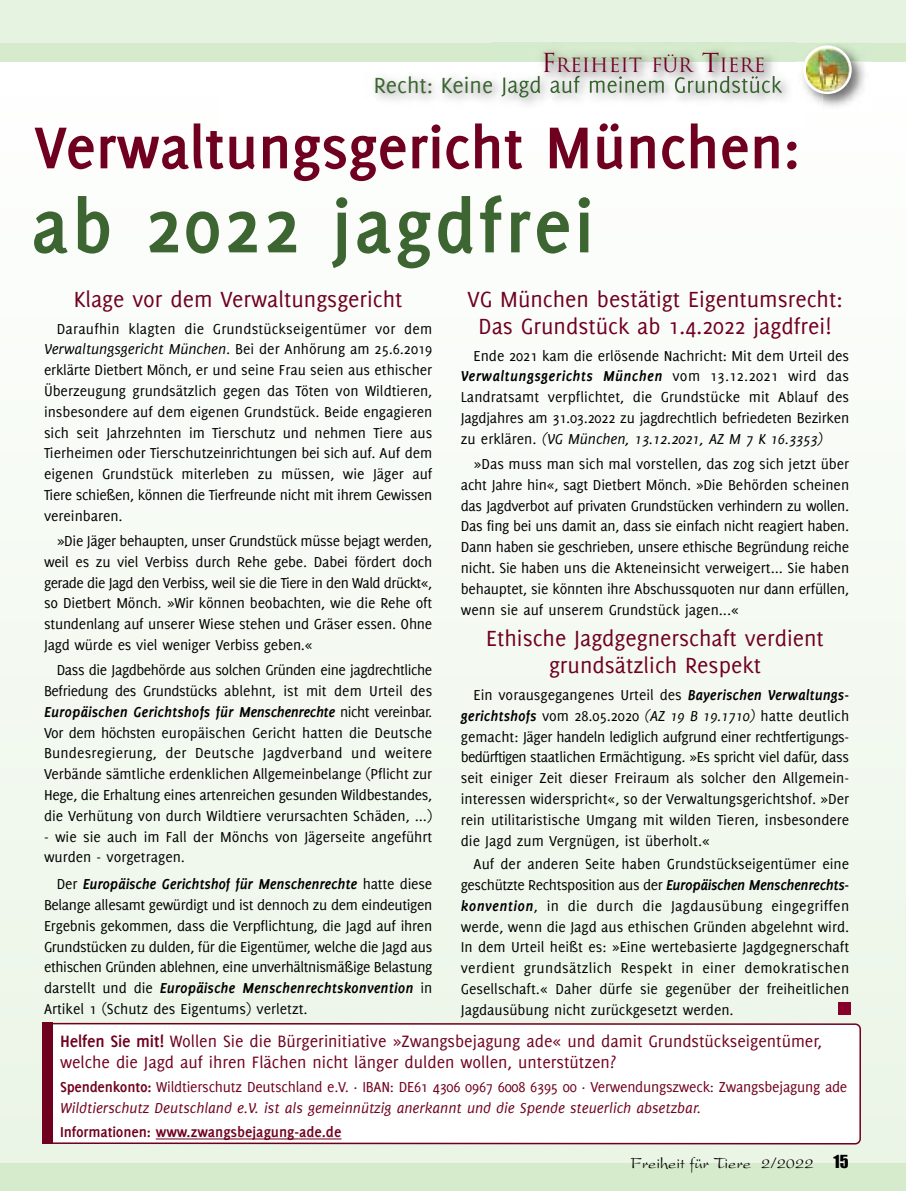
<style>
.page{position:relative;width:906px;height:1191px;background:#fff}
.page>*{position:absolute;margin:0;border:0;box-sizing:border-box;transform-origin:0 0}
.t1{font:700 81px "Delicious";letter-spacing:.035em;color:#3c6531}
.t2{font:700 64.5px "Delicious";color:#70001f}
.t3{font:24px/27px "Delicious";color:#70001f;text-align:center}
.t4{font:19.2px "Trajan";color:#70001f}
.t5{font:18px/21px "Delicious";color:#70001f}
.t6{font:16.5px "President";color:#000}
.t7{font:15.75px/20.9px "Delicious";color:#000;text-align:justify}
.t8{font:15.75px/20.9px "Delicious";letter-spacing:-.015em;color:#70001f}
.t9{font:700 15.75px "Delicious";color:#70001f}
.s1{font-size:25.5px}
.s2{font-style:italic}
.s3{font-weight:700;font-style:italic}
.s4{font-weight:700}
.s5{font-family:"Impact"}
</style>
<div class="page">
<div style="left:0;top:47px;width:906px;height:1135px;background:#f5faf3"></div>
<div style="left:0;top:1163px;width:906px;height:28px;background:#d6eacc"></div>
<div style="left:0;top:0;width:906px;height:44px;background:#e6f3e1"></div>
<div style="left:0;top:43px;width:906px;height:18px;background:#d6eacc"></div>
<img style="left:836px;top:44px;width:24px;height:17px">
<img style="left:220px;top:61px;width:576px;height:66px">
<svg style="left:796px;top:107px;width:9px;height:20px"></svg>
<img style="left:493px;top:42px;width:303px;height:65px">
<img style="left:805px;top:94px;width:18px;height:13px">
<img style="left:796px;top:94px;width:9px;height:13px">
<img style="left:796px;top:45px;width:55px;height:49px">
<img style="left:803px;top:61px;width:2px;height:20px">
<img style="left:499px;top:76px;width:30px;height:21px">
<div style="left:838px;top:1002px;width:12px;height:13px;background:#880029"></div>
<div style="left:42px;top:1022px;width:819px;height:122px;background:#fff"></div>
<div style="left:43px;top:1023px;width:10px;height:121px;background:#70001f"></div>
<hr style="left:156px;top:1138px;width:185px;height:1px;background:#70001f">
<p class="t4" style="left:541px;top:54px;width:226px"><span class="s1">F</span>REIHEIT FÜR <span class="s1">T</span>IERE</p>
<h2 class="t2" style="left:34px;top:124px;width:767px">Verwaltungsgericht München:</h2>
<h1 class="t1" style="left:31px;top:196px;width:564px">ab 2022 jagdfrei</h1>
<h3 class="t3" style="left:74px;top:287px;width:330px">Klage vor dem Verwaltungsgericht</h3>
<p class="t7" style="left:44px;top:319px;width:390px;text-indent:13px">Daraufhin klagten die Grundstückseigentümer vor dem <span class="s2">Verwaltungsgericht München</span>. Bei der Anhörung am 25.6.2019 erklärte Dietbert Mönch, er und seine Frau seien aus ethischer Überzeugung grundsätzlich gegen das Töten von Wildtieren, insbesondere auf dem eigenen Grundstück. Beide engagieren sich seit Jahrzehnten im Tierschutz und nehmen Tiere aus Tierheimen oder Tierschutzeinrichtungen bei sich auf. Auf dem eigenen Grundstück miterleben zu müssen, wie Jäger auf Tiere schießen, können die Tierfreunde nicht mit ihrem Gewissen vereinbaren.</p>
<p class="t7" style="left:44px;top:531px;width:390px;text-indent:13px">»Die Jäger behaupten, unser Grundstück müsse bejagt werden, weil es zu viel Verbiss durch Rehe gebe. Dabei fördert doch gerade die Jagd den Verbiss, weil sie die Tiere in den Wald drückt«, so Dietbert Mönch. »Wir können beobachten, wie die Rehe oft stundenlang auf unserer Wiese stehen und Gräser essen. Ohne Jagd würde es viel weniger Verbiss geben.«</p>
<p class="t7" style="left:44px;top:661px;width:390px;text-indent:13px">Dass die Jagdbehörde aus solchen Gründen eine jagdrechtliche Befriedung des Grundstücks ablehnt, ist mit dem Urteil des <span class="s3">Europäischen Gerichtshofs für Menschenrechte</span> nicht vereinbar.<br>Vor dem höchsten europäischen Gericht hatten die Deutsche Bundesregierung, der Deutsche Jagdverband und weitere Verbände sämtliche erdenklichen Allgemeinbelange (Pflicht zur Hege, die Erhaltung eines artenreichen gesunden Wildbestandes, die Verhütung von durch Wildtiere verursachten Schäden, ...)</p>
<p class="t7" style="left:44px;top:827px;width:390px">- wie sie auch im Fall der Mönchs von Jägerseite angeführt wurden - vorgetragen.</p>
<p class="t7" style="left:44px;top:874px;width:390px;text-indent:13px">Der <span class="s3">Europäische Gerichtshof für Menschenrechte</span> hatte diese Belange allesamt gewürdigt und ist dennoch zu dem eindeutigen Ergebnis gekommen, dass die Verpflichtung, die Jagd auf ihren Grundstücken zu dulden, für die Eigentümer, welche die Jagd aus ethischen Gründen ablehnen, eine unverhältnismäßige Belastung darstellt und die <span class="s3">Europäische Menschenrechtskonvention</span> in Artikel 1 (Schutz des Eigentums) verletzt.</p>
<h3 class="t3" style="left:467px;top:287px;width:376px">VG München bestätigt Eigentumsrecht:<br>Das Grundstück ab 1.4.2022 jagdfrei!</h3>
<p class="t7" style="left:461px;top:346px;width:390px;text-indent:13px">Ende 2021 kam die erlösende Nachricht: Mit dem Urteil des <span class="s3">Verwaltungsgerichts München</span> vom 13.12.2021 wird das Landratsamt verpflichtet, die Grundstücke mit Ablauf des Jagdjahres am 31.03.2022 zu jagdrechtlich befriedeten Bezirken zu erklären. <span class="s2">(VG München, 13.12.2021, AZ M 7 K 16.3353)</span></p>
<p class="t7" style="left:461px;top:454px;width:390px;text-indent:13px">»Das muss man sich mal vorstellen, das zog sich jetzt über acht Jahre hin«, sagt Dietbert Mönch. »Die Behörden scheinen das Jagdverbot auf privaten Grundstücken verhindern zu wollen.<br>Das fing bei uns damit an, dass sie einfach nicht reagiert haben.<br>Dann haben sie geschrieben, unsere ethische Begründung reiche nicht. Sie haben uns die Akteneinsicht verweigert... Sie haben behauptet, sie könnten ihre Abschussquoten nur dann erfüllen, wenn sie auf unserem Grundstück jagen...«</p>
<h3 class="t3" style="left:486px;top:626px;width:339px">Ethische Jagdgegnerschaft verdient grundsätzlich Respekt</h3>
<p class="t7" style="left:461px;top:685px;width:390px;text-indent:13px">Ein vorausgegangenes Urteil des <span class="s3">Bayerischen Verwaltungs&shy;gerichtshofs</span> vom 28.05.2020 <span class="s2">(AZ 19 B 19.1710)</span> hatte deutlich gemacht: Jäger handeln lediglich aufgrund einer rechtfertigungs&shy;bedürftigen staatlichen Ermächtigung. »Es spricht viel dafür, dass seit einiger Zeit dieser Freiraum als solcher den Allgemein&shy;interessen widerspricht«, so der Verwaltungsgerichtshof. »Der rein utilitaristische Umgang mit wilden Tieren, insbesondere die Jagd zum Vergnügen, ist überholt.«</p>
<p class="t7" style="left:461px;top:854px;width:390px;text-indent:13px">Auf der anderen Seite haben Grundstückseigentümer eine geschützte Rechtsposition aus der <span class="s3">Europäischen Menschenrechts&shy;konvention</span>, in die durch die Jagdausübung eingegriffen werde, wenn die Jagd aus ethischen Gründen abgelehnt wird.<br>In dem Urteil heißt es: »Eine wertebasierte Jagdgegnerschaft verdient grundsätzlich Respekt in einer demokratischen Gesellschaft.« Daher dürfe sie gegenüber der freiheitlichen Jagdausübung nicht zurückgesetzt werden.</p>
<p class="t5" style="left:60px;top:1032px;width:763px"><span class="s4">Helfen Sie mit!</span> Wollen Sie die Bürgerinitiative »Zwangsbejagung ade« und damit Grundstückseigentümer, welche die Jagd auf ihren Flächen nicht länger dulden wollen, unterstützen?</p>
<p class="t8" style="left:60px;top:1077px;width:789px"><span class="s4">Spendenkonto:</span> Wildtierschutz Deutschland e.V. · IBAN: DE61 4306 0967 6008 6395 00 · Verwendungszweck: Zwangsbejagung ade<br><span class="s2">Wildtierschutz Deutschland e.V. ist als gemeinnützig anerkannt und die Spende steuerlich absetzbar.</span></p>
<p class="t9" style="left:60px;top:1125px;width:283px">Informationen: www.zwangsbejagung-ade.de</p>
<p class="t6" style="left:630px;top:1158px;width:220px">Freiheit für Tiere 2/2022 <span class="s5">15</span></p>
</div>
